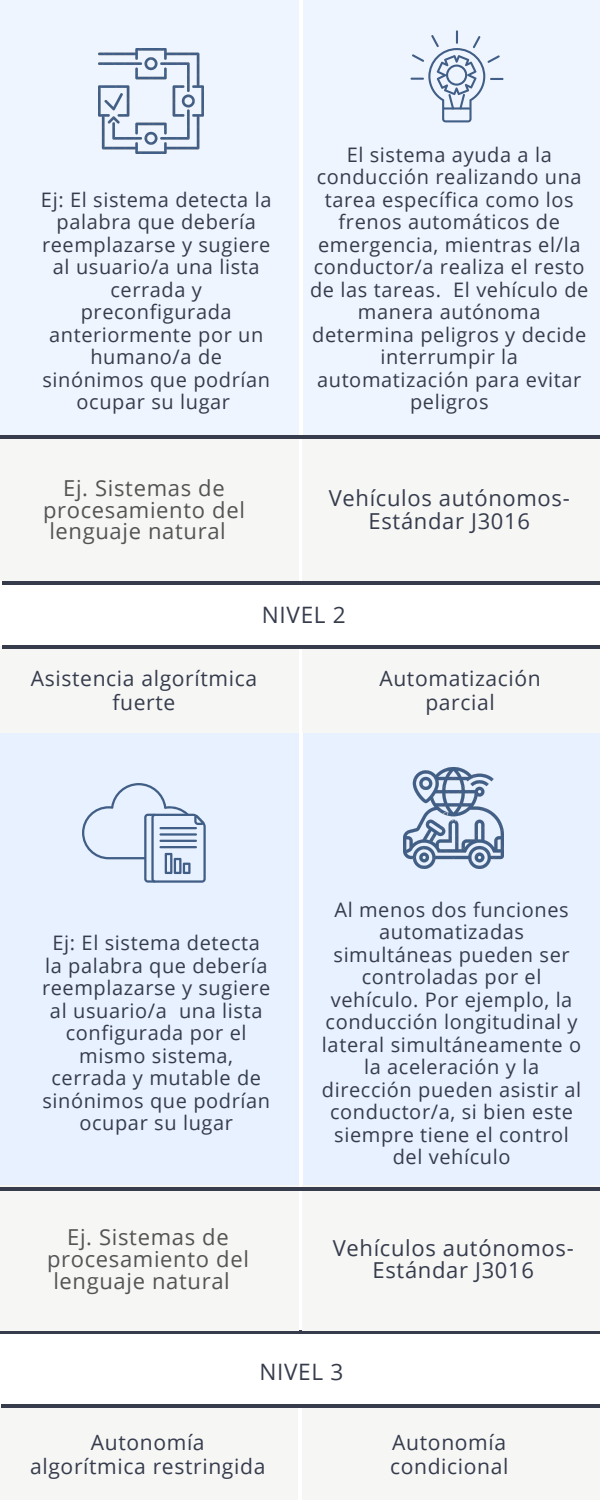
<style>
.page{position:relative;width:600px;height:1500px;background:#fff}
.page>*{position:absolute;margin:0;border:0;box-sizing:border-box;transform-origin:0 0}
.t1{font:22.6px "Open Sans";letter-spacing:.03em;color:#363c4c}
.t2{font:22px/21.8px "Open Sans";letter-spacing:.03em;color:#545454;text-align:center}
.t3{font:22px/22.5px "Open Sans";letter-spacing:.03em;color:#363c4c;text-align:center}
.t4{font:21.1px/24px "Open Sans";letter-spacing:.03em;color:#363c4c;text-align:center}
.t5{font:20px/22.5px "Open Sans";letter-spacing:.03em;color:#363c4c;text-align:center}
</style>
<div class="page">
<div style="left:0;top:0;width:299px;height:436px;background:#eff5ff"></div>
<div style="left:303px;top:0;width:297px;height:436px;background:#eff5ff"></div>
<div style="left:0;top:732px;width:299px;height:459px;background:#e7f1ff"></div>
<div style="left:303px;top:732px;width:297px;height:459px;background:#e7f1ff"></div>
<img style="left:403px;top:768px;width:101px;height:100px">
<img style="left:99px;top:48px;width:105px;height:105px">
<div style="left:0;top:646px;width:299px;height:87px;background:#f6f6f5"></div>
<div style="left:303px;top:646px;width:297px;height:87px;background:#f6f6f5"></div>
<div style="left:0;top:436px;width:299px;height:145px;background:#f6f6f5"></div>
<div style="left:303px;top:436px;width:297px;height:145px;background:#f6f6f5"></div>
<hr style="left:0;top:436px;width:600px;height:3px;background:#363c4c">
<hr style="left:2px;top:646px;width:598px;height:3px;background:#363c4c">
<hr style="left:2px;top:581px;width:598px;height:3px;background:#363c4c">
<div style="left:0;top:1407px;width:298px;height:93px;background:#f6f6f5"></div>
<div style="left:302px;top:1407px;width:298px;height:93px;background:#f6f6f5"></div>
<svg style="left:0;top:1330px;width:600px;height:4px;fill:#363c4c"></svg>
<hr style="left:1px;top:1404px;width:599px;height:3px;background:#363c4c">
<div style="left:0;top:1185px;width:299px;height:145px;background:#f6f6f5"></div>
<div style="left:303px;top:1185px;width:297px;height:145px;background:#f6f6f5"></div>
<hr style="left:0;top:1187px;width:600px;height:4px;background:#363c4c">
<svg style="left:411px;top:30px;width:93px;height:92px"></svg>
<svg style="left:82px;top:783px;width:124px;height:100px"></svg>
<p class="t5" style="left:41px;top:188px;width:232px">Ej: El sistema detecta la palabra que debería reemplazarse y sugiere al usuario/a una lista cerrada y preconfigurada anteriormente por un humano/a de sinónimos que podrían ocupar su lugar</p>
<p class="t5" style="left:310px;top:143px;width:280px">El sistema ayuda a la conducción realizando una tarea específica como los frenos automáticos de emergencia, mientras el/la conductor/a realiza el resto de las tareas. El vehículo de manera autónoma determina peligros y decide interrumpir la automatización para evitar peligros</p>
<p class="t2" style="left:43px;top:476px;width:203px">Ej. Sistemas de procesamiento del lenguaje natural</p>
<p class="t3" style="left:329px;top:487px;width:242px">Vehículos autónomos-<br>Estándar J3016</p>
<p class="t1" style="left:262px;top:599px;width:85px">NIVEL 2</p>
<p class="t4" style="left:31px;top:666px;width:228px">Asistencia algorítmica fuerte</p>
<p class="t4" style="left:379px;top:666px;width:163px">Automatización parcial</p>
<p class="t5" style="left:42px;top:931px;width:230px">Ej: El sistema detecta la palabra que debería reemplazarse y sugiere al usuario/a una lista configurada por el mismo sistema, cerrada y mutable de sinónimos que podrían ocupar su lugar</p>
<p class="t5" style="left:322px;top:898px;width:261px">Al menos dos funciones automatizadas simultáneas pueden ser controladas por el vehículo. Por ejemplo, la conducción longitudinal y lateral simultáneamente o la aceleración y la dirección pueden asistir al conductor/a, si bien este siempre tiene el control del vehículo</p>
<p class="t2" style="left:47px;top:1226px;width:203px">Ej. Sistemas de procesamiento del lenguaje natural</p>
<p class="t3" style="left:333px;top:1236px;width:242px">Vehículos autónomos-<br>Estándar J3016</p>
<p class="t1" style="left:259px;top:1356px;width:85px">NIVEL 3</p>
<p class="t4" style="left:30px;top:1430px;width:237px">Autonomía<br>algorítmica restringida</p>
<p class="t4" style="left:390px;top:1430px;width:120px;text-align:left">Autonomía condicional</p>
</div>
